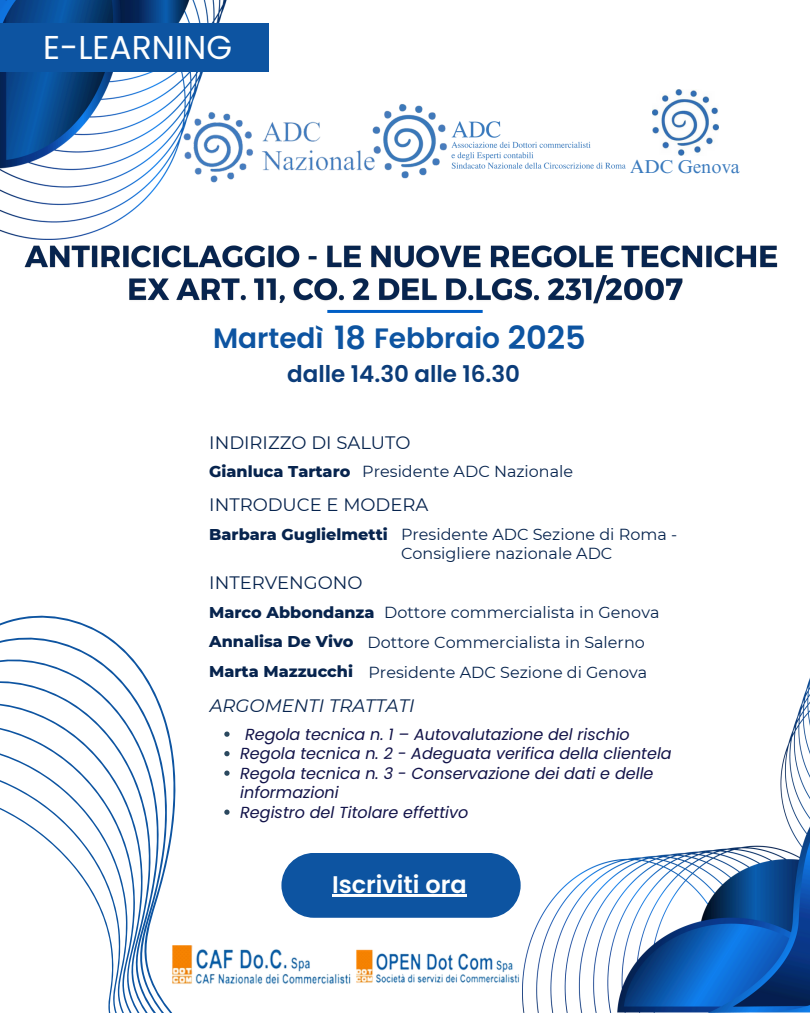
<style>
.page{position:relative;width:810px;height:1013px;background:#fff}
.page>*{position:absolute;margin:0;border:0;box-sizing:border-box;transform-origin:0 0}
.t1{font:33px "Poppins";color:#fdfefe}
.t2{font:600 32px "Poppins";color:#0d54a1}
.t3{font:600 28px "Poppins";color:#0d54a1}
.t4{font:600 24px "Poppins";color:#fdfefe}
.t5{font:600 23px "Poppins";color:#0b3c79}
.t6{font:18.6px "Times NRMT Pro";color:#3a7abd}
.t7{font:18px "Montserrat";color:#07244e}
.t8{font:italic 18px "Montserrat";color:#07244e}
.t9{font:italic 16px/19.5px "Poppins";color:#121349}
.t10{font:16px/19.5px "Montserrat";color:#07244e}
.t11{font:800 16px "Montserrat";color:#07244e}
</style>
<div class="page">
<img style="left:0;top:0;width:269px;height:238px">
<img style="left:523px;top:678px;width:287px;height:334px">
<hr style="left:327px;top:310px;width:156px;height:3px;background:#005fc6">
<img style="left:327px;top:104px;width:299px;height:207px">
<img style="left:174px;top:107px;width:227px;height:79px">
<img style="left:391px;top:938px;width:157px;height:62px">
<img style="left:350px;top:949px;width:41px;height:35px">
<img style="left:652px;top:89px;width:67px;height:67px">
<div style="left:0;top:23px;width:268px;height:49px;background:#0d54a1"></div>
<div style="left:281px;top:853px;width:240px;height:64px;background:#0d54a1;border-radius:32px"></div>
<svg style="left:0;top:654px;width:315px;height:330px"></svg>
<svg style="left:0;top:677px;width:304px;height:307px"></svg>
<svg style="left:0;top:700px;width:292px;height:284px"></svg>
<svg style="left:0;top:723px;width:281px;height:261px"></svg>
<svg style="left:0;top:746px;width:269px;height:238px"></svg>
<svg style="left:0;top:769px;width:258px;height:243px"></svg>
<img style="left:21px;top:236px;width:757px;height:71px">
<svg style="left:224px;top:731px;width:6px;height:5px"></svg>
<svg style="left:224px;top:751px;width:6px;height:5px"></svg>
<svg style="left:224px;top:770px;width:6px;height:5px"></svg>
<svg style="left:224px;top:809px;width:6px;height:5px"></svg>
<hr style="left:332px;top:894px;width:135px;height:2px;background:#fdfefe">
<p class="t1" style="left:43px;top:24px;width:190px">E-LEARNING</p>
<p class="t6" style="left:630px;top:160px;width:111px">ADC Genova</p>
<h5 class="t3" style="left:213px;top:318px;width:112px">Martedì</h5>
<p class="t2" style="left:334px;top:316px;width:34px">18</p>
<p class="t3" style="left:374px;top:318px;width:128px">Febbraio</p>
<p class="t2" style="left:508px;top:316px;width:79px">2025</p>
<p class="t5" style="left:287px;top:358px;width:234px">dalle 14.30 alle 16.30</p>
<h3 class="t7" style="left:209px;top:431px;width:203px">INDIRIZZO DI SALUTO</h3>
<h5 class="t10" style="left:362px;top:461px;width:212px">Presidente ADC Nazionale</h5>
<h6 class="t7" style="left:209px;top:494px;width:221px">INTRODUCE E MODERA</h6>
<p class="t11" style="left:209px;top:524px;width:180px">Barbara Guglielmetti</p>
<p class="t10" style="left:401px;top:524px;width:278px">Presidente ADC Sezione di Roma -<br>Consigliere nazionale ADC</p>
<p class="t11" style="left:209px;top:461px;width:143px">Gianluca Tartaro</p>
<h4 class="t7" style="left:209px;top:571px;width:155px">INTERVENGONO</h4>
<p class="t11" style="left:209px;top:602px;width:167px">Marco Abbondanza</p>
<p class="t10" style="left:384px;top:602px;width:277px">Dottore commercialista in Genova</p>
<p class="t11" style="left:209px;top:632px;width:146px">Annalisa De Vivo</p>
<p class="t10" style="left:368px;top:632px;width:279px">Dottore Commercialista in Salerno</p>
<p class="t11" style="left:209px;top:662px;width:145px">Marta Mazzucchi</p>
<p class="t10" style="left:368px;top:662px;width:280px">Presidente ADC Sezione di Genova</p>
<p class="t8" style="left:210px;top:694px;width:206px">ARGOMENTI TRATTATI</p>
<p class="t9" style="left:245px;top:724px;width:386px">Regola tecnica n. 1 – Autovalutazione del rischio</p>
<p class="t9" style="left:240px;top:744px;width:433px">Regola tecnica n. 2 - Adeguata verifica della clientela</p>
<p class="t9" style="left:240px;top:763px;width:415px">Regola tecnica n. 3 - Conservazione dei dati e delle informazioni</p>
<p class="t9" style="left:240px;top:802px;width:230px">Registro del Titolare effettivo</p>
<p class="t4" style="left:332px;top:867px;width:136px">Iscriviti ora</p>
</div>
